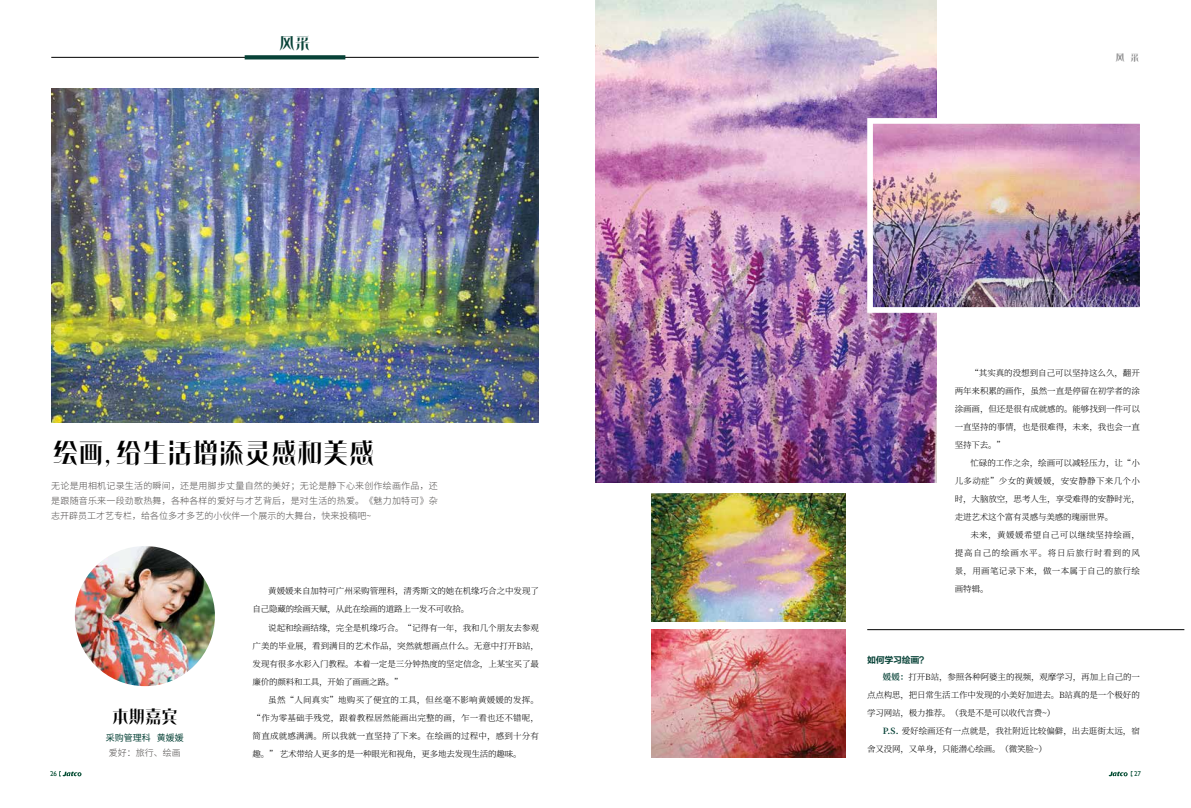
<style>
.page{position:relative;width:1191px;height:808px;background:#fff}
.page>*{position:absolute;margin:0;border:0;box-sizing:border-box;transform-origin:0 0}
.t1{font:29.1px "FZPIAOTS GB1 0";letter-spacing:-.11em;color:#000}
.t2{font:18.6px "FZPIAOTS GB1 0";color:#000}
.t3{font:17.1px "FZPIAOTS GB1 0";color:#074237}
.t4{font:10px "FZPIAOTS GB1 0";color:#868687}
.t5{font:300 9px/15px "Source Han Sans CN";color:#4c4948;text-align:justify}
.t6{font:9px "Source Han Sans CN";color:#074237}
.t7{font:9px "FZLTCHJW GB1 0";letter-spacing:-.04em;color:#074237}
.t8{font:300 8.5px/18px "Source Han Serif CN";letter-spacing:-.01em;color:#000;text-align:justify}
.t9{font:7px "Gill Sans";color:#004a30}
.s1{font-weight:700;color:#074237}
</style>
<div class="page">
<svg style="left:1108px;top:771px;width:24px;height:6px"></svg>
<svg style="left:59px;top:771px;width:23px;height:6px"></svg>
<img style="left:51px;top:88px;width:488px;height:335px">
<img style="left:652px;top:494px;width:193px;height:127px">
<img style="left:652px;top:630px;width:193px;height:127px">
<hr style="left:51px;top:57px;width:488px;height:1px;background:#000">
<img style="left:595px;top:0;width:341px;height:482px">
<svg style="left:245px;top:55px;width:100px;height:4px"></svg>
<img style="left:75px;top:546px;width:140px;height:140px;border-radius:70px">
<img style="left:864px;top:115px;width:276px;height:201px">
<hr style="left:867px;top:629px;width:317px;height:1px;background:#000">
<h3 class="t3" style="left:279px;top:32px;width:34px">风采</h3>
<h1 class="t1" style="left:51px;top:435px;width:326px">绘画，给生活增添灵感和美感</h1>
<p class="t5" style="left:51px;top:478px;width:388px">无论是用相机记录生活的瞬间，还是用脚步丈量自然的美好；无论是静下心来创作绘画作品，还是跟随音乐来一段劲歌热舞，各种各样的爱好与才艺背后，是对生活的热爱。《魅力加特可》杂志开辟员工才艺专栏，给各位多才多艺的小伙伴一个展示的大舞台，快来投稿吧~</p>
<h2 class="t2" style="left:111px;top:706px;width:69px">本期嘉宾</h2>
<p class="t6" style="left:106px;top:733px;width:80px">采购管理科 黄媛媛</p>
<p class="t5" style="left:109px;top:746px;width:73px">爱好：旅行、绘画</p>
<p class="t8" style="left:253px;top:582px;width:288px;text-indent:16px">黄媛媛来自加特可广州采购管理科，清秀斯文的她在机缘巧合之中发现了自己隐藏的绘画天赋，从此在绘画的道路上一发不可收拾。</p>
<p class="t8" style="left:253px;top:618px;width:288px;text-indent:16px">说起和绘画结缘，完全是机缘巧合。“记得有一年，我和几个朋友去参观广美的毕业展，看到满目的艺术作品，突然就想画点什么。无意中打开B站，发现有很多水彩入门教程。本着一定是三分钟热度的坚定信念，上某宝买了最廉价的颜料和工具，开始了画画之路。”</p>
<p class="t8" style="left:253px;top:690px;width:288px;text-indent:16px">虽然“人间真实”地购买了便宜的工具，但丝毫不影响黄媛媛的发挥。“作为零基础手残党，跟着教程居然能画出完整的画，乍一看也还不错呢，简直成就感满满。所以我就一直坚持了下来。在绘画的过程中，感到十分有趣。” 艺术带给人更多的是一种眼光和视角，更多地去发现生活的趣味。</p>
<p class="t4" style="left:1115px;top:51px;width:26px">风采</p>
<p class="t8" style="left:954px;top:364px;width:187px;text-indent:16px">“其实真的没想到自己可以坚持这么久，翻开两年来积累的画作，虽然一直是停留在初学者的涂涂画画，但还是很有成就感的。能够找到一件可以一直坚持的事情，也是很难得，未来，我也会一直坚持下去。”</p>
<p class="t8" style="left:954px;top:454px;width:187px;text-indent:16px">忙碌的工作之余，绘画可以减轻压力，让“小儿多动症”少女的黄媛媛，安安静静下来几个小时，大脑放空，思考人生，享受难得的安静时光，走进艺术这个富有灵感与美感的瑰丽世界。</p>
<p class="t8" style="left:954px;top:526px;width:187px;text-indent:16px">未来，黄媛媛希望自己可以继续坚持绘画，提高自己的绘画水平。将日后旅行时看到的风景，用画笔记录下来，做一本属于自己的旅行绘画特辑。</p>
<p class="t7" style="left:867px;top:655px;width:62px">如何学习绘画？</p>
<p class="t8" style="left:867px;top:668px;width:274px;text-indent:16px"><span class="s1">媛媛：</span>打开B站，参照各种阿婆主的视频，观摩学习，再加上自己的一点点构思，把日常生活工作中发现的小美好加进去。B站真的是一个极好的学习网站，极力推荐。（我是不是可以收代言费~）</p>
<p class="t8" style="left:867px;top:722px;width:274px;text-indent:16px"><span class="s1">P.S.</span> 爱好绘画还有一点就是，我社附近比较偏僻，出去逛街太远，宿舍又没网，又单身，只能潜心绘画。（微笑脸~）</p>
<p class="t9" style="left:50px;top:770px;width:8px">26</p>
<p class="t9" style="left:1134px;top:770px;width:8px">27</p>
</div>
